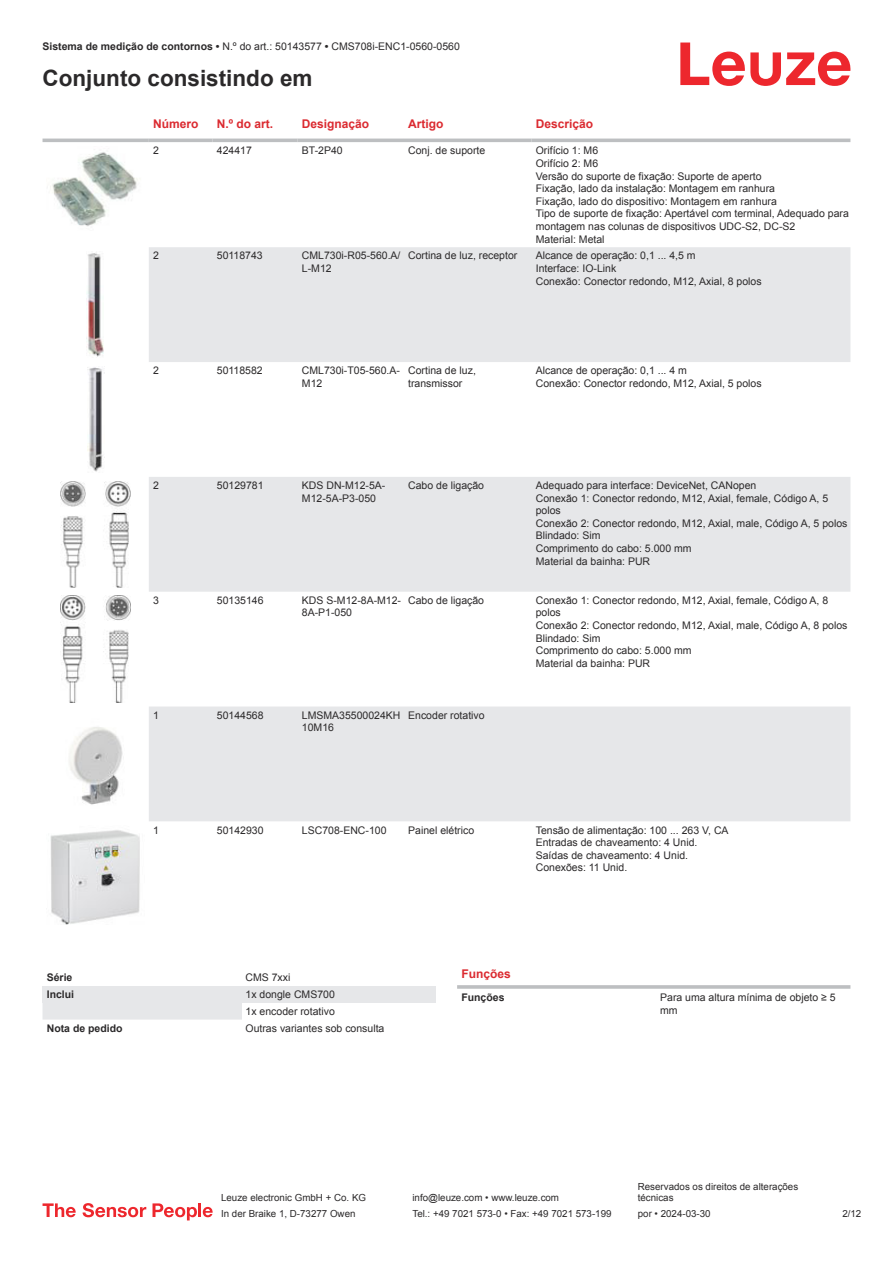
<style>
.page{position:relative;width:893px;height:1263px;background:#fff}
.page>*{position:absolute;margin:0;border:0;box-sizing:border-box;transform-origin:0 0}
.t1{font:700 22.5px "Arial";color:#2b292a}
.t2{font:700 12px "Arial";color:#db2a30}
.t3{font:10.5px/12.6px "Arial";color:#2b292a}
.t4{font:700 10.5px "Arial";color:#2b292a}
.t5{font:9.75px/11.7px "Arial";color:#2b292a}
.s1{font-weight:700}
</style>
<div class="page">
<svg style="left:680px;top:43px;width:170px;height:43px"></svg>
<svg style="left:149px;top:247px;width:701px;height:574px;fill:#e6e7e9"></svg>
<hr style="left:43px;top:139px;width:106px;height:3px;background:#bdbfc1">
<hr style="left:149px;top:139px;width:64px;height:3px;background:#bdbfc1">
<hr style="left:213px;top:139px;width:85px;height:3px;background:#bdbfc1">
<hr style="left:298px;top:139px;width:106px;height:3px;background:#bdbfc1">
<hr style="left:404px;top:139px;width:128px;height:3px;background:#bdbfc1">
<hr style="left:532px;top:139px;width:318px;height:3px;background:#bdbfc1">
<img style="left:50px;top:152px;width:88px;height:74px">
<img style="left:86px;top:253px;width:18px;height:104px">
<img style="left:87px;top:367px;width:16px;height:105px">
<img style="left:61px;top:481px;width:70px;height:106px">
<img style="left:61px;top:596px;width:70px;height:106px">
<img style="left:69px;top:727px;width:54px;height:78px">
<img style="left:50px;top:830px;width:90px;height:95px">
<div style="left:43px;top:1003px;width:199px;height:16px;background:#e6e7e9"></div>
<div style="left:43px;top:986px;width:199px;height:17px;background:#e6e7e9"></div>
<div style="left:242px;top:986px;width:194px;height:17px;background:#e6e7e9"></div>
<hr style="left:457px;top:985px;width:393px;height:4px;background:#c6c8c9">
<svg style="left:43px;top:1203px;width:33px;height:14px"></svg>
<svg style="left:83px;top:1203px;width:63px;height:14px"></svg>
<svg style="left:153px;top:1203px;width:44px;height:17px"></svg>
<hr style="left:198px;top:1203px;width:3px;height:14px;background:#ed272d">
<svg style="left:203px;top:1207px;width:10px;height:10px"></svg>
<p class="t3" style="left:43px;top:41px;width:419px"><span class="s1">Sistema de medição de contornos •</span> N.º do art.: 50143577 <span class="s1">•</span> CMS708i-ENC1-0560-0560</p>
<h1 class="t1" style="left:43px;top:70px;width:272px">Conjunto consistindo em</h1>
<p class="t2" style="left:153px;top:119px;width:47px">Número</p>
<p class="t2" style="left:217px;top:119px;width:58px">N.º do art.</p>
<p class="t2" style="left:302px;top:119px;width:69px">Designação</p>
<p class="t2" style="left:408px;top:119px;width:37px">Artigo</p>
<p class="t2" style="left:536px;top:119px;width:59px">Descrição</p>
<p class="t3" style="left:153px;top:145px;width:7px">2</p>
<p class="t3" style="left:217px;top:145px;width:37px">424417</p>
<p class="t3" style="left:302px;top:145px;width:42px">BT-2P40</p>
<p class="t3" style="left:408px;top:145px;width:79px">Conj. de suporte</p>
<p class="t3" style="left:536px;top:145px;width:315px">Orifício 1: M6<br>Orifício 2: M6<br>Versão do suporte de fixação: Suporte de aperto<br>Fixação, lado da instalação: Montagem em ranhura<br>Fixação, lado do dispositivo: Montagem em ranhura<br>Tipo de suporte de fixação: Apertável com terminal, Adequado para montagem nas colunas de dispositivos UDC-S2, DC-S2<br>Material: Metal</p>
<p class="t3" style="left:153px;top:250px;width:7px">2</p>
<p class="t3" style="left:217px;top:250px;width:47px">50118743</p>
<p class="t3" style="left:302px;top:250px;width:100px">CML730i-R05-560.A/<br>L-M12</p>
<p class="t3" style="left:408px;top:250px;width:111px">Cortina de luz, receptor</p>
<p class="t3" style="left:536px;top:250px;width:227px">Alcance de operação: 0,1 ... 4,5 m<br>Interface: IO-Link<br>Conexão: Conector redondo, M12, Axial, 8 polos</p>
<p class="t3" style="left:153px;top:365px;width:7px">2</p>
<p class="t3" style="left:217px;top:365px;width:47px">50118582</p>
<p class="t3" style="left:302px;top:365px;width:100px">CML730i-T05-560.A-<br>M12</p>
<p class="t3" style="left:408px;top:365px;width:69px">Cortina de luz, transmissor</p>
<p class="t3" style="left:536px;top:365px;width:227px">Alcance de operação: 0,1 ... 4 m<br>Conexão: Conector redondo, M12, Axial, 5 polos</p>
<p class="t3" style="left:153px;top:480px;width:7px">2</p>
<p class="t3" style="left:217px;top:480px;width:48px">50129781</p>
<p class="t3" style="left:302px;top:480px;width:85px">KDS DN-M12-5A-<br>M12-5A-P3-050</p>
<p class="t3" style="left:408px;top:480px;width:77px">Cabo de ligação</p>
<p class="t3" style="left:536px;top:480px;width:313px">Adequado para interface: DeviceNet, CANopen<br>Conexão 1: Conector redondo, M12, Axial, female, Código A, 5 polos<br>Conexão 2: Conector redondo, M12, Axial, male, Código A, 5 polos Blindado: Sim<br>Comprimento do cabo: 5.000 mm<br>Material da bainha: PUR</p>
<p class="t3" style="left:153px;top:595px;width:7px">3</p>
<p class="t3" style="left:217px;top:595px;width:48px">50135146</p>
<p class="t3" style="left:302px;top:595px;width:101px">KDS S-M12-8A-M12-<br>8A-P1-050</p>
<p class="t3" style="left:408px;top:595px;width:77px">Cabo de ligação</p>
<p class="t3" style="left:536px;top:595px;width:313px">Conexão 1: Conector redondo, M12, Axial, female, Código A, 8 polos<br>Conexão 2: Conector redondo, M12, Axial, male, Código A, 8 polos<br>Blindado: Sim<br>Comprimento do cabo: 5.000 mm<br>Material da bainha: PUR</p>
<p class="t3" style="left:153px;top:710px;width:7px">1</p>
<p class="t3" style="left:217px;top:710px;width:48px">50144568</p>
<p class="t3" style="left:302px;top:710px;width:100px">LMSMA35500024KH<br>10M16</p>
<p class="t3" style="left:408px;top:710px;width:78px">Encoder rotativo</p>
<p class="t3" style="left:153px;top:824px;width:7px">1</p>
<p class="t3" style="left:217px;top:824px;width:48px">50142930</p>
<p class="t3" style="left:302px;top:824px;width:86px">LSC708-ENC-100</p>
<p class="t3" style="left:408px;top:824px;width:67px">Painel elétrico</p>
<p class="t3" style="left:536px;top:824px;width:194px">Tensão de alimentação: 100 ... 263 V, CA<br>Entradas de chaveamento: 4 Unid.<br>Saídas de chaveamento: 4 Unid.<br>Conexões: 11 Unid.</p>
<p class="t4" style="left:47px;top:973px;width:27px">Série</p>
<p class="t3" style="left:246px;top:972px;width:46px">CMS 7xxi</p>
<p class="t4" style="left:47px;top:990px;width:29px">Inclui</p>
<p class="t3" style="left:246px;top:987px;width:91px;line-height:17px">1x dongle CMS700<br>1x encoder rotativo</p>
<p class="t4" style="left:47px;top:1024px;width:77px">Nota de pedido</p>
<p class="t3" style="left:246px;top:1023px;width:140px">Outras variantes sob consulta</p>
<p class="t2" style="left:461px;top:969px;width:51px">Funções</p>
<p class="t4" style="left:461px;top:993px;width:45px">Funções</p>
<p class="t3" style="left:660px;top:991px;width:177px">Para uma altura mínima de objeto ≥ 5 mm</p>
<p class="t5" style="left:221px;top:1193px;width:146px">Leuze electronic GmbH + Co. KG</p>
<p class="t5" style="left:412px;top:1193px;width:148px">info@leuze.com • www.leuze.com</p>
<p class="t5" style="left:638px;top:1181px;width:162px">Reservados os direitos de alterações técnicas</p>
<p class="t5" style="left:221px;top:1209px;width:136px">In der Braike 1, D-73277 Owen</p>
<p class="t5" style="left:412px;top:1209px;width:201px">Tel.: +49 7021 573-0 • Fax: +49 7021 573-199</p>
<p class="t5" style="left:638px;top:1209px;width:74px">por • 2024-03-30</p>
<p class="t5" style="left:842px;top:1209px;width:20px">2 /12</p>
</div>
